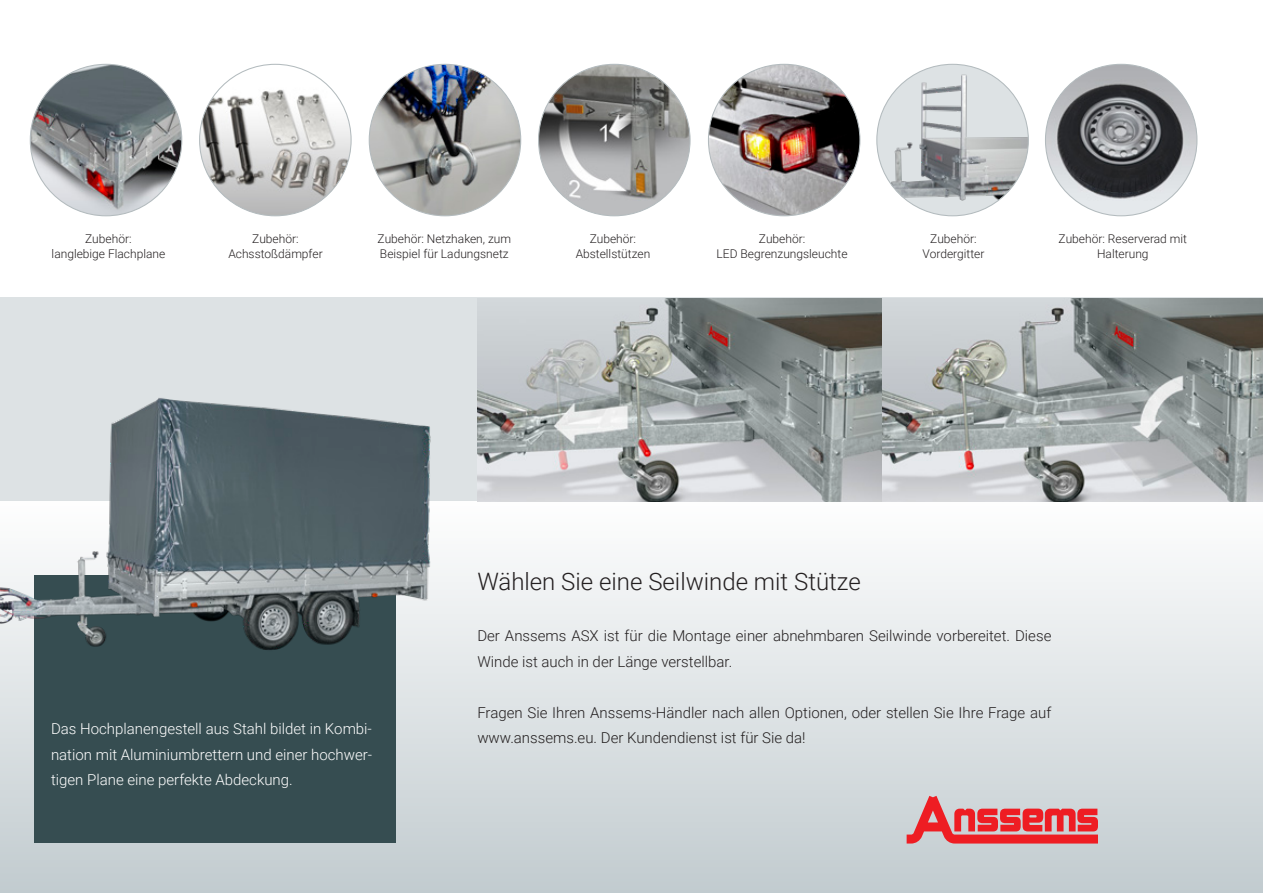
<style>
.page{position:relative;width:1263px;height:893px;background:#fff}
.page>*{position:absolute;margin:0;border:0;box-sizing:border-box;transform-origin:0 0}
.t1{font:300 24px "Roboto";color:#231f20}
.t2{font:300 15px/25.5px "Roboto";color:#231f20}
.t3{font:300 15px/25.5px "Roboto";color:#fff;text-align:justify}
.t4{font:300 12px/15px "Roboto";color:#231f20}
</style>
<div class="page">
<div style="left:0;top:298px;width:1263px;height:203px;background:#dde2e4"></div>
<div style="left:0;top:501px;width:1263px;height:392px;background:linear-gradient(to bottom,#fefefe,#c2cbcf)"></div>
<svg style="left:907px;top:796px;width:191px;height:47px"></svg>
<div style="left:34px;top:575px;width:361px;height:268px;background:#364d51"></div>
<img style="left:30px;top:64px;width:152px;height:152px;border-radius:76px">
<img style="left:200px;top:64px;width:151px;height:152px;border-radius:76px">
<img style="left:538px;top:64px;width:152px;height:152px;border-radius:76px">
<img style="left:369px;top:64px;width:152px;height:152px;border-radius:76px">
<img style="left:708px;top:64px;width:152px;height:152px;border-radius:76px">
<img style="left:878px;top:68px;width:150px;height:148px">
<img style="left:1045px;top:64px;width:152px;height:152px;border-radius:76px">
<img style="left:477px;top:298px;width:406px;height:203px">
<svg style="left:883px;top:298px;width:380px;height:203px"></svg>
<img style="left:0;top:398px;width:449px;height:266px">
<p class="t4" style="left:85px;top:231px;width:48px">Zubehör:</p>
<p class="t4" style="left:52px;top:246px;width:115px">langlebige Flachplane</p>
<p class="t4" style="left:252px;top:231px;width:48px">Zubehör:</p>
<p class="t4" style="left:228px;top:246px;width:96px">Achsstoßdämpfer</p>
<p class="t4" style="left:378px;top:231px;width:135px">Zubehör: Netzhaken, zum<br>Beispiel für Ladungsnetz</p>
<p class="t4" style="left:759px;top:231px;width:48px">Zubehör:</p>
<p class="t4" style="left:590px;top:231px;width:48px">Zubehör:</p>
<p class="t4" style="left:576px;top:246px;width:76px">Abstellstützen</p>
<p class="t4" style="left:717px;top:246px;width:132px">LED Begrenzungsleuchte</p>
<p class="t4" style="left:930px;top:231px;width:48px">Zubehör:</p>
<p class="t4" style="left:922px;top:246px;width:63px">Vordergitter</p>
<p class="t4" style="left:1059px;top:231px;width:130px;text-align:center">Zubehör: Reserverad mit<br>Halterung</p>
<p class="t3" style="left:51px;top:715px;width:323px">Das Hochplanengestell aus Stahl bildet in Kombi&shy;nation mit Aluminiumbrettern und einer hochwer&shy;tigen Plane eine perfekte Abdeckung.</p>
<p class="t1" style="left:477px;top:565px;width:385px">Wählen Sie eine Seilwinde mit Stütze</p>
<p class="t2" style="left:477px;top:623px;width:576px">Der Anssems ASX ist für die Montage einer abnehmbaren Seilwinde vorbereitet. Diese<br>Winde ist auch in der Länge verstellbar.</p>
<p class="t2" style="left:477px;top:699px;width:576px">Fragen Sie Ihren Anssems-Händler nach allen Optionen, oder stellen Sie Ihre Frage auf www.anssems.eu. Der Kundendienst ist für Sie da!</p>
</div>
